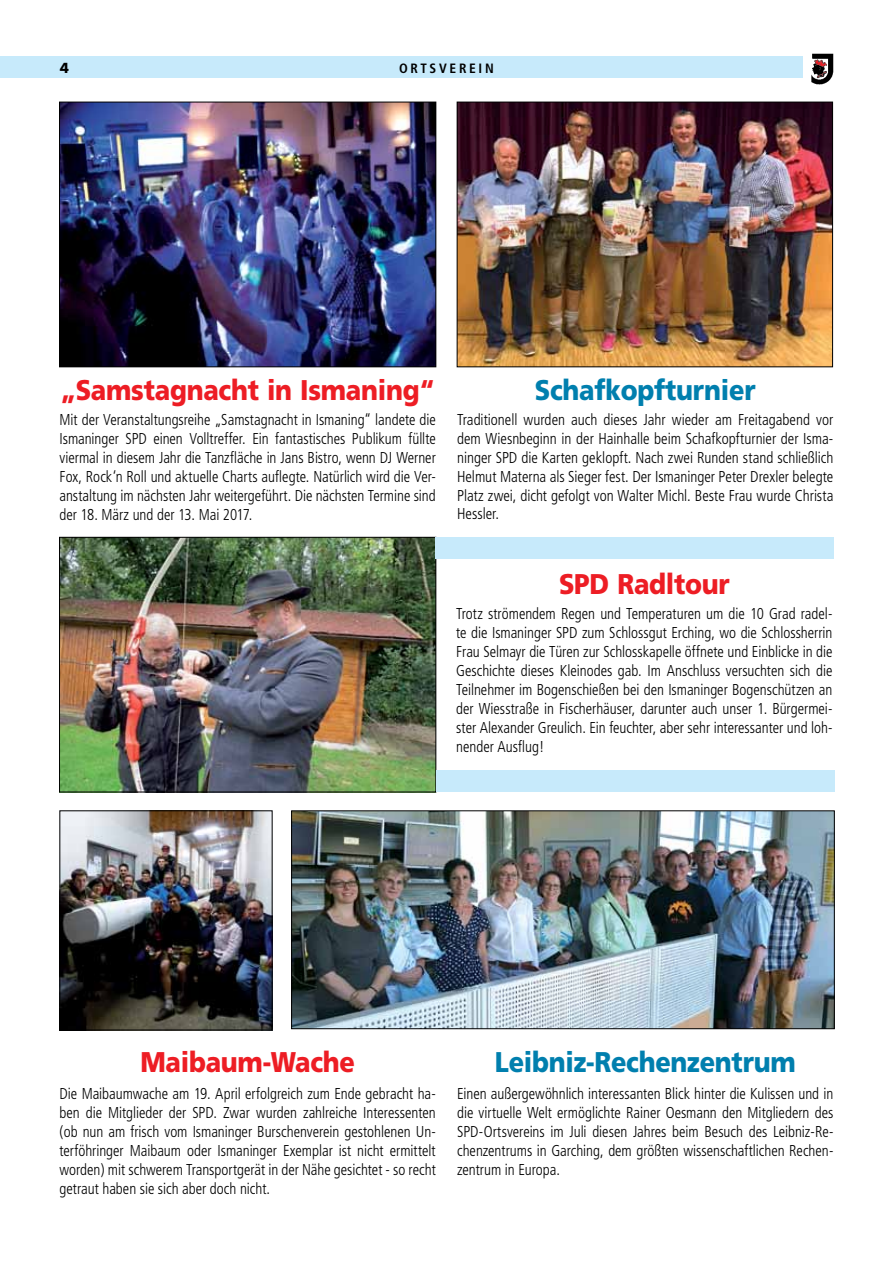
<style>
.page{position:relative;width:893px;height:1263px;background:#fff}
.page>*{position:absolute;margin:0;border:0;box-sizing:border-box;transform-origin:0 0}
.t1{font:900 28.5px "Frutiger";letter-spacing:-.01em;color:#ed1d24;scale:.89 1}
.t2{font:900 28.5px "Frutiger";letter-spacing:-.01em;color:#007fae;scale:.89 1}
.t3{font:300 condensed 15.75px/18.9px "Frutiger";color:#000;text-align:justify;scale:.95 1}
.t4{font:300 condensed 15.75px/18.9px "Frutiger";color:#000;text-align:justify;scale:.96 1}
.t5{font:700 condensed 13.5px "Frutiger";letter-spacing:.2em;color:#000}
.t6{font:700 13.5px "Futura";color:#000}
</style>
<div class="page">
<img style="left:811px;top:53px;width:22px;height:32px">
<div style="left:0;top:57px;width:802px;height:21px;background:#c7eafb"></div>
<img style="left:61px;top:104px;width:373px;height:261px">
<div style="left:59px;top:102px;width:377px;height:265px;border:1px solid #000"></div>
<img style="left:293px;top:812px;width:540px;height:215px">
<div style="left:291px;top:810px;width:544px;height:219px;border:1px solid #000"></div>
<img style="left:61px;top:812px;width:210px;height:216px">
<div style="left:59px;top:810px;width:214px;height:220px;border:1px solid #000"></div>
<img style="left:61px;top:539px;width:373px;height:251px">
<div style="left:59px;top:537px;width:377px;height:255px;border:1px solid #000"></div>
<img style="left:459px;top:104px;width:372px;height:261px">
<div style="left:457px;top:102px;width:376px;height:265px;border:1px solid #000"></div>
<div style="left:436px;top:771px;width:398px;height:21px;background:#c7eafb"></div>
<div style="left:436px;top:537px;width:398px;height:21px;background:#c7eafb"></div>
<p class="t6" style="left:60px;top:59px;width:11px">4</p>
<p class="t5" style="left:399px;top:60px;width:96px">OR TSVER EIN</p>
<h1 class="t1" style="left:60px;top:372px;width:422px">„Samstagnacht in Ismaning“</h1>
<h1 class="t2" style="left:535px;top:373px;width:250px">Schafkopfturnier</h1>
<p class="t3" style="left:60px;top:411px;width:398px">Mit der Veranstaltungsreihe „Samstagnacht in Ismaning“ landete die Ismaninger SPD einen Volltreffer. Ein fantastisches Publikum füllte viermal in diesem Jahr die Tanzfläche in Jans Bistro, wenn DJ Werner Fox, Rock‘n Roll und aktuelle Charts auflegte. Natürlich wird die Ver&shy;anstaltung im nächsten Jahr weitergeführt. Die nächsten Termine sind der 18. März und der 13. Mai 2017.</p>
<p class="t4" style="left:457px;top:410px;width:393px">Traditionell wurden auch dieses Jahr wieder am Freitagabend vor dem Wiesnbeginn in der Hainhalle beim Schafkopfturnier der Isma&shy;ninger SPD die Karten geklopft. Nach zwei Runden stand schließlich Helmut Materna als Sieger fest. Der Ismaninger Peter Drexler belegte Platz zwei, dicht gefolgt von Walter Michl. Beste Frau wurde Christa Hessler.</p>
<h1 class="t1" style="left:559px;top:567px;width:193px">SPD Radltour</h1>
<p class="t3" style="left:456px;top:605px;width:398px">Trotz strömendem Regen und Temperaturen um die 10 Grad radel&shy;te die Ismaninger SPD zum Schlossgut Erching, wo die Schlossherrin Frau Selmayr die Türen zur Schlosskapelle öffnete und Einblicke in die Geschichte dieses Kleinodes gab. Im Anschluss versuchten sich die Teilnehmer im Bogenschießen bei den Ismaninger Bogenschützen an der Wiesstraße in Fischerhäuser, darunter auch unser 1. Bürgermei&shy;ster Alexander Greulich. Ein feuchter, aber sehr interessanter und loh&shy;nender Ausflug!</p>
<h1 class="t1" style="left:140px;top:1045px;width:242px">Maibaum-Wache</h1>
<p class="t3" style="left:60px;top:1085px;width:398px">Die Maibaumwache am 19. April erfolgreich zum Ende gebracht ha&shy;ben die Mitglieder der SPD. Zwar wurden zahlreiche Interessenten (ob nun am frisch vom Ismaninger Burschenverein gestohlenen Un&shy;terföhringer Maibaum oder Ismaninger Exemplar ist nicht ermittelt worden) mit schwerem Transportgerät in der Nähe gesichtet - so recht getraut haben sie sich aber doch nicht.</p>
<h1 class="t2" style="left:495px;top:1045px;width:339px">Leibniz-Rechenzentrum</h1>
<p class="t3" style="left:457px;top:1085px;width:398px">Einen außergewöhnlich interessanten Blick hinter die Kulissen und in die virtuelle Welt ermöglichte Rainer Oesmann den Mitgliedern des SPD-Ortsvereins im Juli diesen Jahres beim Besuch des Leibniz-Re&shy;chenzentrums in Garching, dem größten wissenschaftlichen Rechen&shy;zentrum in Europa.</p>
</div>
